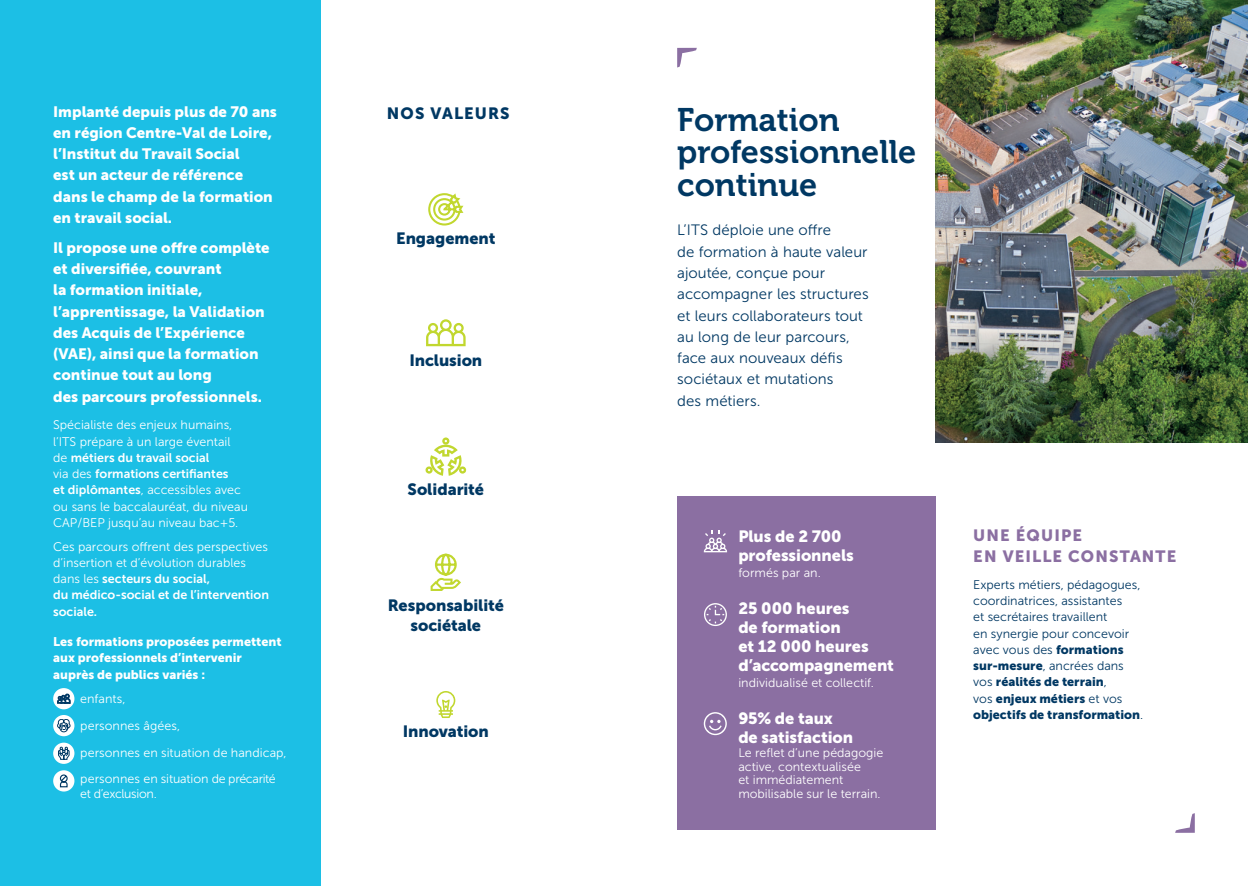
<style>
.page{position:relative;width:1248px;height:886px;background:#fff}
.page>*{position:absolute;margin:0;border:0;box-sizing:border-box;transform-origin:0 0}
.t1{font:32.5px/32.5px "Museo 700";color:#003863}
.t2{font:16.25px/18.8px "Museo Sans 900";letter-spacing:-.005em;color:#fff}
.t3{font:16.25px/20px "Museo Sans 900";letter-spacing:-.005em;color:#003863;text-align:center}
.t4{font:16.25px/21.2px "Museo Sans 900";letter-spacing:.065em;color:#8b6fa2}
.t5{font:16.25px "Museo Sans 900";letter-spacing:.07em;color:#003863}
.t6{font:15px/21.2px "Museo Sans 900";color:#fff}
.t7{font:15px/21.2px "Museo Sans 300";letter-spacing:.005em;color:#003863}
.t8{font:12.5px/16.2px "Museo Sans 300";color:#fff}
.t9{font:12.5px/16.2px "Museo Sans 300";color:#003863}
.t10{font:12.5px/16.2px "Museo Sans 700";color:#fff}
.t11{font:12.5px/16.2px "Museo Sans 900";color:#fff}
.t12{font:12.5px/16.2px "Museo Sans 900";color:#003863}
.t13{font:12.5px "Museo Sans 300";letter-spacing:-.025em;color:#fff}
.s1{font-family:"Museo Sans 300"}
.s2{font-family:"Museo Sans 700"}
.s3{font-family:"Museo Sans 900"}
</style>
<div class="page">
<div style="left:677px;top:496px;width:258px;height:333px;background:#8b6fa2"></div>
<div style="left:0;top:0;width:321px;height:886px;background:#1cbfe5"></div>
<img style="left:935px;top:0;width:312px;height:443px">
<svg style="left:426px;top:319px;width:39px;height:27px"></svg>
<svg style="left:428px;top:193px;width:36px;height:33px"></svg>
<svg style="left:53px;top:688px;width:21px;height:21px"></svg>
<div style="left:53px;top:715px;width:21px;height:21px;background:#fff;border-radius:50%"></div>
<svg style="left:53px;top:742px;width:21px;height:22px"></svg>
<div style="left:53px;top:770px;width:21px;height:21px;background:#fff;border-radius:50%"></div>
<svg style="left:59px;top:774px;width:9px;height:14px"></svg>
<svg style="left:677px;top:48px;width:19px;height:20px"></svg>
<svg style="left:1175px;top:813px;width:19px;height:20px"></svg>
<svg style="left:425px;top:437px;width:41px;height:39px"></svg>
<svg style="left:703px;top:712px;width:23px;height:23px"></svg>
<svg style="left:704px;top:603px;width:23px;height:23px"></svg>
<svg style="left:703px;top:530px;width:24px;height:22px"></svg>
<svg style="left:436px;top:691px;width:19px;height:27px"></svg>
<svg style="left:430px;top:553px;width:31px;height:38px"></svg>
<svg style="left:57px;top:694px;width:13px;height:9px"></svg>
<svg style="left:57px;top:719px;width:13px;height:13px"></svg>
<svg style="left:57px;top:747px;width:13px;height:13px"></svg>
<p class="t6" style="left:53px;top:101px;width:225px">Implanté depuis plus de 70 ans en région Centre-Val de Loire, l’Institut du Travail Social<br>est un acteur de référence dans le champ de la formation en travail social.</p>
<p class="t6" style="left:53px;top:237px;width:218px">Il propose une offre complète et diversifiée, couvrant<br>la formation initiale, l’apprentissage, la Validation des Acquis de l’Expérience (VAE), ainsi que la formation continue tout au long<br>des parcours professionnels.</p>
<h2 class="t5" style="left:387px;top:104px;width:124px">NOS VALEURS</h2>
<h2 class="t3" style="left:396px;top:229px;width:101px">Engagement</h2>
<h2 class="t3" style="left:409px;top:350px;width:74px">Inclusion</h2>
<h1 class="t1" style="left:677px;top:104px;width:241px">Formation professionnelle continue</h1>
<p class="t7" style="left:677px;top:220px;width:193px">L’ITS déploie une offre<br>de formation à haute valeur ajoutée, conçue pour accompagner les structures et leurs collaborateurs tout au long de leur parcours, face aux nouveaux défis sociétaux et mutations<br>des métiers.</p>
<p class="t8" style="left:53px;top:417px;width:181px">Spécialiste des enjeux humains, l’ITS prépare à un large éventail</p>
<p class="t10" style="left:53px;top:449px;width:177px"><span class="s1">de</span> métiers du travail social<br><span class="s1">via des</span> formations certifiantes</p>
<p class="t8" style="left:53px;top:482px;width:196px"><span class="s2">et diplômantes</span>, accessibles avec ou sans le baccalauréat, du niveau<br>CAP/BEP jusqu’au niveau bac+5.</p>
<p class="t8" style="left:53px;top:538px;width:216px">Ces parcours offrent des perspectives d’insertion et d’évolution durables</p>
<p class="t10" style="left:53px;top:571px;width:217px"><span class="s1">dans les</span> secteurs du social,<br>du médico-social et de l’intervention sociale.</p>
<p class="t9" style="left:973px;top:576px;width:169px">Experts métiers, pédagogues, coordinatrices, assistantes<br>et secrétaires travaillent<br>en synergie pour concevoir avec vous des <span class="s3">formations sur-mesure</span>, ancrées dans</p>
<p class="t12" style="left:973px;top:674px;width:171px"><span class="s1">vos</span> réalités de terrain<span class="s1">,<br>vos</span> enjeux métiers <span class="s1">et vos </span>objectifs de transformation<span class="s1">.</span></p>
<h2 class="t3" style="left:407px;top:479px;width:78px">Solidarité</h2>
<h2 class="t4" style="left:973px;top:524px;width:204px">UNE ÉQUIPE<br>EN VEILLE CONSTANTE</h2>
<h2 class="t2" style="left:738px;top:527px;width:117px">Plus de 2 700 professionnels</h2>
<p class="t8" style="left:738px;top:564px;width:84px">formés par an.</p>
<h2 class="t2" style="left:738px;top:599px;width:157px">25 000 heures<br>de formation<br>et 12 000 heures d’accompagnement</h2>
<p class="t8" style="left:738px;top:674px;width:137px">individualisé et collectif.</p>
<h2 class="t2" style="left:738px;top:709px;width:116px">95% de taux de satisfaction</h2>
<p class="t8" style="left:738px;top:746px;width:146px;line-height:13.8px">Le reflet d’une pédagogie active, contextualisée<br>et immédiatement mobilisable sur le terrain.</p>
<h2 class="t3" style="left:388px;top:595px;width:118px">Responsabilité sociétale</h2>
<p class="t11" style="left:53px;top:634px;width:230px">Les formations proposées permettent aux professionnels d’intervenir auprès de publics variés :</p>
<p class="t8" style="left:80px;top:685px;width:101px;line-height:26.9px">enfants, personnes âgées,</p>
<h2 class="t3" style="left:403px;top:721px;width:88px">Innovation</h2>
<p class="t8" style="left:80px;top:739px;width:208px;line-height:26.9px">personnes en situation de handicap, personnes en situation de précarité</p>
<p class="t13" style="left:80px;top:787px;width:78px">et d’exclusion.</p>
</div>
